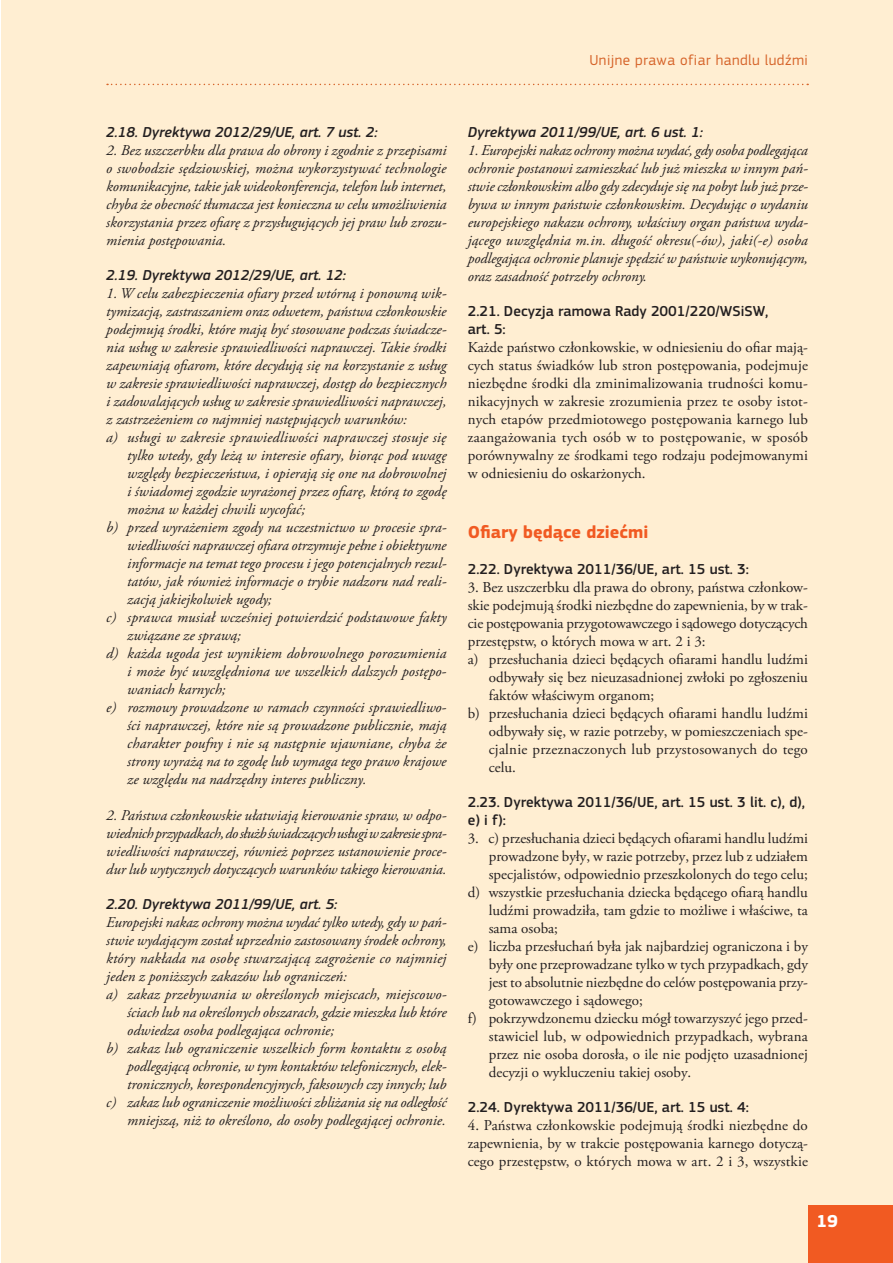
<style>
.page{position:relative;width:893px;height:1263px;background:#fff}
.page>*{position:absolute;margin:0;border:0;box-sizing:border-box;transform-origin:0 0}
.t1{font:700 18px "EC Square Sans Pro";color:#f15a22}
.t2{font:700 18px "EC Square Sans Pro";color:#fff}
.t3{font:italic 15px/18px "Adobe Garamond Pro";color:#231f20;text-align:justify}
.t4{font:15px/18px "Adobe Garamond Pro";color:#231f20;text-align:justify}
.t5{font:500 15px/18px "EC Square Sans Pro";color:#231f20}
.t6{font:italic 500 15px "EC Square Sans Pro";color:#231f20}
.t7{font:15px "EC Square Sans Pro";letter-spacing:.03em;color:#d6642a}
</style>
<div class="page">
<div style="left:1px;top:0;width:892px;height:1263px;background:#ffeed2"></div>
<svg style="left:107px;top:84px;width:701px;height:1px"></svg>
<div style="left:808px;top:1205px;width:85px;height:58px;background:#f15a22"></div>
<p class="t7" style="left:589px;top:54px;width:220px">Unijne prawa ofiar handlu ludźmi</p>
<p class="t6" style="left:106px;top:123px;width:273px">2.18. Dyrektywa 2012/29/UE, art. 7 ust. 2:</p>
<p class="t3" style="left:106px;top:142px;width:342px">2. Bez uszczerbku dla prawa do obrony i zgodnie z przepisami o swobodzie sędziowskiej, można wykorzystywać technologie komunikacyjne, takie jak wideokonferencja, telefon lub internet, chyba że obecność tłumacza jest konieczna w celu umożliwienia skorzystania przez ofiarę z przysługujących jej praw lub zrozu&shy;mienia postępowania.</p>
<p class="t6" style="left:106px;top:266px;width:241px">2.19. Dyrektywa 2012/29/UE, art. 12:</p>
<p class="t3" style="left:106px;top:285px;width:342px">1. W celu zabezpieczenia ofiary przed wtórną i ponowną wik-</p>
<p class="t3" style="left:106px;top:303px;width:342px">tymizacją, zastraszaniem oraz odwetem, państwa członkowskie</p>
<p class="t3" style="left:106px;top:321px;width:342px">podejmują środki, które mają być stosowane podczas świadcze-</p>
<p class="t3" style="left:106px;top:339px;width:342px">nia usług w zakresie sprawiedliwości naprawczej. Takie środki</p>
<p class="t3" style="left:106px;top:357px;width:342px">zapewniają ofiarom, które decydują się na korzystanie z usług</p>
<p class="t3" style="left:106px;top:375px;width:342px">w zakresie sprawiedliwości naprawczej, dostęp do bezpiecznych</p>
<p class="t3" style="left:106px;top:393px;width:342px">i zadowalających usług w zakresie sprawiedliwości naprawczej,</p>
<p class="t3" style="left:106px;top:411px;width:302px">z zastrzeżeniem co najmniej następujących warunków:</p>
<p class="t3" style="left:106px;top:429px;width:342px">a) usługi w zakresie sprawiedliwości naprawczej stosuje się</p>
<p class="t3" style="left:127px;top:447px;width:321px">tylko wtedy, gdy leżą w interesie ofiary, biorąc pod uwagę</p>
<p class="t3" style="left:127px;top:465px;width:321px">względy bezpieczeństwa, i opierają się one na dobrowolnej</p>
<p class="t3" style="left:127px;top:483px;width:321px">i świadomej zgodzie wyrażonej przez ofiarę, którą to zgodę</p>
<p class="t3" style="left:127px;top:501px;width:179px">można w każdej chwili wycofać;</p>
<p class="t3" style="left:106px;top:519px;width:342px">b) przed wyrażeniem zgody na uczestnictwo w procesie spra-</p>
<p class="t3" style="left:127px;top:537px;width:321px">wiedliwości naprawczej ofiara otrzymuje pełne i obiektywne</p>
<p class="t3" style="left:127px;top:555px;width:321px">informacje na temat tego procesu i jego potencjalnych rezul-</p>
<p class="t3" style="left:127px;top:573px;width:321px">tatów, jak również informacje o trybie nadzoru nad reali-</p>
<p class="t3" style="left:127px;top:591px;width:146px">zacją jakiejkolwiek ugody;</p>
<p class="t3" style="left:106px;top:609px;width:342px">c) sprawca musiał wcześniej potwierdzić podstawowe fakty</p>
<p class="t3" style="left:127px;top:627px;width:115px">związane ze sprawą;</p>
<p class="t3" style="left:106px;top:645px;width:342px">d) każda ugoda jest wynikiem dobrowolnego porozumienia</p>
<p class="t3" style="left:127px;top:663px;width:321px">i może być uwzględniona we wszelkich dalszych postępo-</p>
<p class="t3" style="left:127px;top:681px;width:100px">waniach karnych;</p>
<p class="t3" style="left:106px;top:699px;width:342px">e) rozmowy prowadzone w ramach czynności sprawiedliwo-</p>
<p class="t3" style="left:127px;top:717px;width:321px">ści naprawczej, które nie są prowadzone publicznie, mają</p>
<p class="t3" style="left:127px;top:735px;width:321px">charakter poufny i nie są następnie ujawniane, chyba że</p>
<p class="t3" style="left:127px;top:753px;width:321px">strony wyrażą na to zgodę lub wymaga tego prawo krajowe</p>
<p class="t3" style="left:127px;top:771px;width:241px">ze względu na nadrzędny interes publiczny.</p>
<p class="t3" style="left:106px;top:807px;width:342px">2. Państwa członkowskie ułatwiają kierowanie spraw, w odpo&shy;wiednich przypadkach, do służb świadczących usługi w zakre sie spra&shy;wiedliwości naprawczej, również poprzez ustanowienie proce&shy;dur lub wytycznych dotyczących warunków takiego kierowania.</p>
<p class="t6" style="left:106px;top:895px;width:233px">2.20. Dyrektywa 2011/99/UE, art. 5:</p>
<p class="t3" style="left:106px;top:914px;width:342px">Europejski nakaz ochrony można wydać tylko wtedy, gdy w pań-</p>
<p class="t3" style="left:106px;top:932px;width:342px">stwie wydającym został uprzednio zastosowany środek ochrony,</p>
<p class="t3" style="left:106px;top:950px;width:342px">który nakłada na osobę stwarzającą zagrożenie co najmniej</p>
<p class="t3" style="left:106px;top:968px;width:242px">jeden z poniższych zakazów lub ograniczeń:</p>
<p class="t3" style="left:106px;top:986px;width:342px">a) zakaz przebywania w określonych miejscach, miejscowo-</p>
<p class="t3" style="left:127px;top:1004px;width:321px">ściach lub na określonych obszarach, gdzie mieszka lub które</p>
<p class="t3" style="left:127px;top:1022px;width:208px">odwiedza osoba podlegająca ochronie;</p>
<p class="t3" style="left:106px;top:1040px;width:342px">b) zakaz lub ograniczenie wszelkich form kontaktu z osobą</p>
<p class="t3" style="left:127px;top:1058px;width:321px">podlegającą ochronie, w tym kontaktów telefonicznych, elek-</p>
<p class="t3" style="left:127px;top:1076px;width:321px">tronicznych, korespondencyjnych, faksowych czy innych; lub</p>
<p class="t3" style="left:106px;top:1094px;width:342px">c) zakaz lub ograniczenie możliwości zbliżania się na odległość</p>
<p class="t3" style="left:127px;top:1112px;width:320px">mniejszą, niż to określono, do osoby podlegającej ochronie.</p>
<p class="t6" style="left:468px;top:123px;width:237px">Dyrektywa 2011/99/UE, art. 6 ust. 1:</p>
<p class="t3" style="left:468px;top:142px;width:342px">1. Europejski nakaz ochrony można wydać, gdy osoba podlegająca ochronie postanowi zamieszkać lub już mieszka w innym pań&shy;stwie członkowskim albo gdy zdecyduje się na pobyt lub już prze&shy;bywa w innym państwie członkowskim. Decydując o wydaniu europejskiego nakazu ochrony, właściwy organ państwa wyda&shy;jącego uwzględnia m.in. długość okresu(-ów), jaki(-e) osoba podlegająca ochronie planuje spędzić w państwie wykonującym, oraz zasadność potrzeby ochrony.</p>
<p class="t5" style="left:468px;top:303px;width:302px">2.21. Decyzja ramowa Rady 2001/220/WSiSW, art. 5:</p>
<p class="t4" style="left:468px;top:339px;width:342px">Każde państwo członkowskie, w odniesieniu do ofiar mają&shy;cych status świadków lub stron postępowania, podejmuje niezbędne środki dla zminimalizowania trudności komu&shy;nikacyjnych w zakresie zrozumienia przez te osoby istot&shy;nych etapów przedmiotowego postępowania karnego lub zaangażowania tych osób w to postępowanie, w sposób porównywalny ze środkami tego rodzaju podejmowanymi w odniesieniu do oskarżonych.</p>
<p class="t1" style="left:468px;top:525px;width:182px">Ofiary będące dziećmi</p>
<p class="t5" style="left:468px;top:562px;width:283px">2.22. Dyrektywa 2011/36/UE, art. 15 ust. 3:</p>
<p class="t4" style="left:468px;top:580px;width:342px">3. Bez uszczerbku dla prawa do obrony, państwa członkow-</p>
<p class="t4" style="left:468px;top:598px;width:342px">skie podejmują środki niezbędne do zapewnienia, by w trak-</p>
<p class="t4" style="left:468px;top:616px;width:342px">cie postępowania przygotowawczego i sądowego dotyczących</p>
<p class="t4" style="left:468px;top:634px;width:239px">przestępstw, o których mowa w art. 2 i 3:</p>
<p class="t4" style="left:468px;top:652px;width:342px">a) przesłuchania dzieci będących ofiarami handlu ludźmi</p>
<p class="t4" style="left:489px;top:670px;width:321px">odbywały się bez nieuzasadnionej zwłoki po zgłoszeniu</p>
<p class="t4" style="left:489px;top:688px;width:167px">faktów właściwym organom;</p>
<p class="t4" style="left:468px;top:706px;width:342px">b) przesłuchania dzieci będących ofiarami handlu ludźmi</p>
<p class="t4" style="left:489px;top:724px;width:321px">odbywały się, w razie potrzeby, w pomieszczeniach spe-</p>
<p class="t4" style="left:489px;top:742px;width:321px">cjalnie przeznaczonych lub przystosowanych do tego</p>
<p class="t4" style="left:489px;top:760px;width:29px">celu.</p>
<p class="t5" style="left:468px;top:795px;width:339px">2.23. Dyrektywa 2011/36/UE, art. 15 ust. 3 lit. c), d), e) i f):</p>
<p class="t4" style="left:468px;top:831px;width:342px">3. c) przesłuchania dzieci będących ofiarami handlu ludźmi</p>
<p class="t4" style="left:489px;top:849px;width:321px">prowadzone były, w razie potrzeby, przez lub z udziałem</p>
<p class="t4" style="left:489px;top:867px;width:321px">specjalistów, odpowiednio przeszkolonych do tego celu;</p>
<p class="t4" style="left:468px;top:885px;width:342px">d) wszystkie przesłuchania dziecka będącego ofiarą handlu</p>
<p class="t4" style="left:489px;top:903px;width:321px">ludźmi prowadziła, tam gdzie to możliwe i właściwe, ta</p>
<p class="t4" style="left:489px;top:921px;width:71px">sama osoba;</p>
<p class="t4" style="left:468px;top:939px;width:342px">e) liczba przesłuchań była jak najbardziej ograniczona i by</p>
<p class="t4" style="left:489px;top:957px;width:321px">były one przeprowadzane tylko w tych przypadkach, gdy</p>
<p class="t4" style="left:489px;top:975px;width:321px">jest to absolutnie niezbędne do celów postępowania przy-</p>
<p class="t4" style="left:489px;top:993px;width:156px">gotowawczego i sądowego;</p>
<p class="t4" style="left:468px;top:1011px;width:342px">f) pokrzywdzonemu dziecku mógł towarzyszyć jego przed-</p>
<p class="t4" style="left:489px;top:1029px;width:321px">stawiciel lub, w odpowiednich przypadkach, wybrana</p>
<p class="t4" style="left:489px;top:1047px;width:321px">przez nie osoba dorosła, o ile nie podjęto uzasadnionej</p>
<p class="t4" style="left:489px;top:1065px;width:204px">decyzji o wykluczeniu takiej osoby.</p>
<p class="t5" style="left:468px;top:1100px;width:283px">2.24. Dyrektywa 2011/36/UE, art. 15 ust. 4:</p>
<p class="t4" style="left:468px;top:1118px;width:342px">4. Państwa członkowskie podejmują środki niezbędne do zapewnienia, by w trakcie postępowania karnego dotyczą&shy;cego przestępstw, o których mowa w art. 2 i 3, wszystkie</p>
<p class="t2" style="left:816px;top:1215px;width:23px">19</p>
</div>
